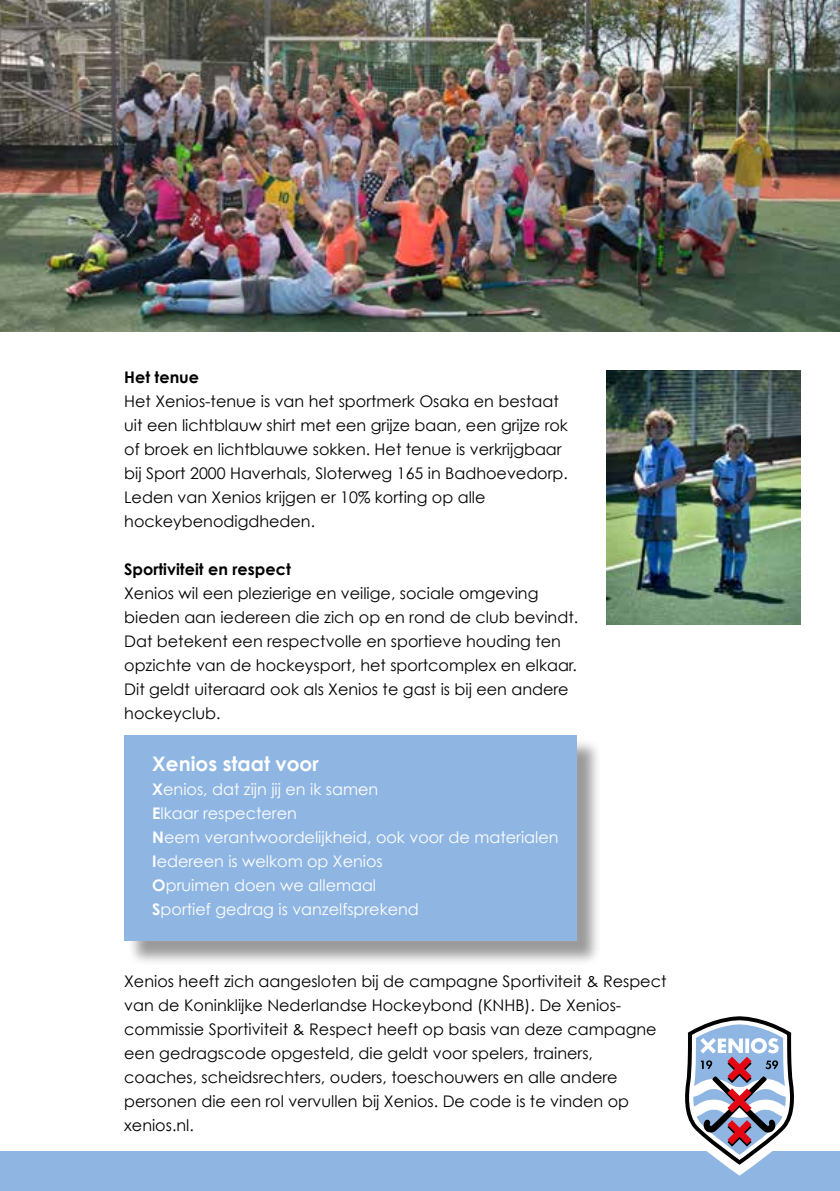
<style>
.page{position:relative;width:840px;height:1191px;background:#fff}
.page>*{position:absolute;margin:0;border:0;box-sizing:border-box;transform-origin:0 0}
.t1{font:700 20px "Century Gothic";color:#fff}
.t2{font:16px/24px "Century Gothic";color:#000}
.t3{font:16px/24px "Century Gothic";color:#fff}
.t4{font:700 16px "Century Gothic";color:#000}
.s1{font-weight:700}
</style>
<div class="page">
<img style="left:0;top:0;width:839px;height:332px">
<div style="left:0;top:1151px;width:839px;height:40px;background:#8fb6e2"></div>
<img style="left:667px;top:0;width:149px;height:1176px">
<svg style="left:681px;top:624px;width:118px;height:543px"></svg>
<svg style="left:680px;top:1013px;width:118px;height:154px"></svg>
<div style="left:127px;top:738px;width:475px;height:228px;background:#000;opacity:.4"></div>
<div style="left:124px;top:735px;width:452px;height:206px;background:#8fb6e2"></div>
<img style="left:606px;top:370px;width:193px;height:254px">
<p class="t4" style="left:124px;top:367px;width:76px">Het tenue</p>
<p class="t2" style="left:124px;top:388px;width:445px">Het Xenios-tenue is van het sportmerk Osaka en bestaat uit een lichtblauw shirt met een grijze baan, een grijze rok of broek en lichtblauwe sokken. Het tenue is verkrijgbaar bij Sport 2000 Haverhals, Sloterweg 165 in Badhoevedorp.<br>Leden van Xenios krijgen er 10% korting op alle hockeybenodigdheden.</p>
<p class="t4" style="left:124px;top:559px;width:168px">Sportiviteit en respect</p>
<p class="t2" style="left:124px;top:580px;width:455px">Xenios wil een plezierige en veilige, sociale omgeving bieden aan iedereen die zich op en rond de club bevindt.<br>Dat betekent een respectvolle en sportieve houding ten opzichte van de hockeysport, het sportcomplex en elkaar.<br>Dit geldt uiteraard ook als Xenios te gast is bij een andere hockeyclub.</p>
<p class="t1" style="left:152px;top:751px;width:168px">Xenios staat voor</p>
<p class="t3" style="left:152px;top:776px;width:407px"><span class="s1">X</span>enios, dat zijn jij en ik samen<br><span class="s1">E</span>lkaar respecteren<br><span class="s1">N</span>eem verantwoordelijkheid, ook voor de materialen<br><span class="s1">I</span>edereen is welkom op Xenios<br><span class="s1">O</span>pruimen doen we allemaal<br><span class="s1">S</span>portief gedrag is vanzelfsprekend</p>
<p class="t2" style="left:124px;top:969px;width:543px">Xenios heeft zich aangesloten bij de campagne Sportiviteit &amp; Respect van de Koninklijke Nederlandse Hockeybond (KNHB). De Xenios&shy;commissie Sportiviteit &amp; Respect heeft op basis van deze campagne een gedragscode opgesteld, die geldt voor spelers, trainers, coaches, scheidsrechters, ouders, toeschouwers en alle andere personen die een rol vervullen bij Xenios. De code is te vinden op xenios.nl.</p>
</div>
